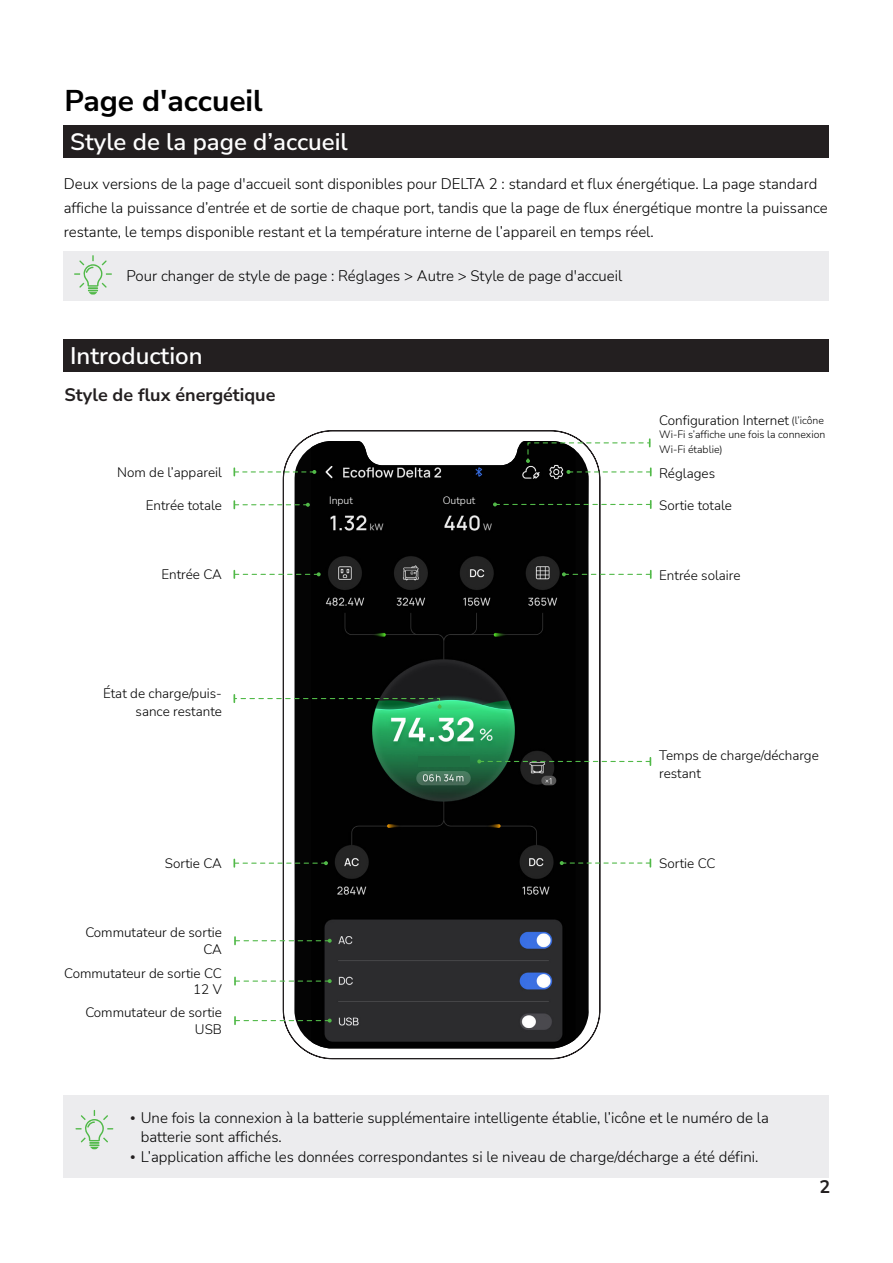
<style>
.page{position:relative;width:893px;height:1263px;background:#fff}
.page>*{position:absolute;margin:0;border:0;box-sizing:border-box;transform-origin:0 0}
.t1{font:700 30px "Nunito Sans";color:#000}
.t2{font:600 24px "Nunito Sans";color:#fff}
.t3{font:700 18px "Nunito Sans";color:#231f20}
.t4{font:300 15px/24px "Nunito Sans";color:#000}
.t5{font:300 13.5px/16.5px "Nunito Sans";color:#000;text-align:right}
.t6{font:300 10.5px/15px "Nunito Sans";color:#000}
.t7{font:300 10.5px "Nunito Sans";color:#fff}
.s1{font-size:10.5px}
.s2{font-weight:400;font-size:10.5px;color:#231f20}
</style>
<div class="page">
<div style="left:64px;top:251px;width:765px;height:50px;background:#ececee"></div>
<svg style="left:74px;top:255px;width:38px;height:40px"></svg>
<div style="left:64px;top:1096px;width:765px;height:82px;background:#ececee"></div>
<svg style="left:75px;top:1110px;width:38px;height:39px"></svg>
<div style="left:64px;top:125px;width:765px;height:33px;background:#231f20"></div>
<div style="left:64px;top:340px;width:765px;height:32px;background:#231f20"></div>
<svg style="left:283px;top:430px;width:317px;height:629px"></svg>
<svg style="left:294px;top:441px;width:295px;height:607px;background:#151515"></svg>
<img style="left:311px;top:441px;width:264px;height:607px">
<div style="left:444px;top:467px;width:27px;height:11px;background:#010101"></div>
<div style="left:329px;top:493px;width:60px;height:16px;background:#010101"></div>
<div style="left:443px;top:493px;width:44px;height:16px;background:#010101"></div>
<div style="left:519px;top:790px;width:37px;height:14px;background:#010101"></div>
<svg style="left:562px;top:571px;width:90px;height:7px"></svg>
<svg style="left:493px;top:501px;width:159px;height:7px"></svg>
<svg style="left:526px;top:439px;width:126px;height:37px"></svg>
<svg style="left:233px;top:468px;width:83px;height:8px"></svg>
<svg style="left:233px;top:501px;width:77px;height:7px"></svg>
<svg style="left:233px;top:571px;width:88px;height:7px"></svg>
<svg style="left:233px;top:695px;width:209px;height:14px"></svg>
<svg style="left:233px;top:859px;width:95px;height:8px"></svg>
<svg style="left:234px;top:937px;width:98px;height:7px"></svg>
<svg style="left:234px;top:977px;width:98px;height:8px"></svg>
<svg style="left:234px;top:1017px;width:98px;height:7px"></svg>
<svg style="left:477px;top:758px;width:174px;height:7px"></svg>
<svg style="left:560px;top:859px;width:91px;height:8px"></svg>
<div style="left:418px;top:756px;width:52px;height:10px;background:#1f7143"></div>
<h1 class="t1" style="left:65px;top:79px;width:200px">Page d'accueil</h1>
<h2 class="t2" style="left:70px;top:125px;width:279px">Style de la page d’accueil</h2>
<p class="t4" style="left:64px;top:171px;width:766px">Deux versions de la page d'accueil sont disponibles pour DELTA 2 : standard et flux énergétique. La page standard affiche la puissance d’entrée et de sortie de chaque port, tandis que la page de flux énergétique montre la puissance restante, le temps disponible restant et la température interne de l’appareil en temps réel.</p>
<p class="t4" style="left:127px;top:264px;width:497px">Pour changer de style de page : Réglages &gt; Autre &gt; Style de page d'accueil</p>
<h2 class="t2" style="left:70px;top:339px;width:134px">Introduction</h2>
<p class="t3" style="left:65px;top:382px;width:212px">Style de flux énergétique</p>
<p class="t5" style="left:659px;top:412px;width:166px">Configuration Internet <span class="s1">(l’icône</span></p>
<p class="t6" style="left:659px;top:426px;width:168px">Wi-Fi s’affiche une fois la connexion<br>Wi-Fi établie)</p>
<p class="t5" style="left:117px;top:463px;width:106px">Nom de l’appareil</p>
<p class="t5" style="left:659px;top:464px;width:57px">Réglages</p>
<p class="t5" style="left:659px;top:497px;width:74px">Sortie totale</p>
<p class="t7" style="left:329px;top:493px;width:25px">Input</p>
<p class="t7" style="left:443px;top:493px;width:34px">Output</p>
<p class="t5" style="left:146px;top:497px;width:78px">Entrée totale</p>
<p class="t5" style="left:161px;top:566px;width:62px">Entrée CA</p>
<p class="t5" style="left:103px;top:684px;width:120px;line-height:18px">État de charge/puis&shy;sance restante</p>
<p class="t5" style="left:165px;top:854px;width:59px">Sortie CA</p>
<p class="t5" style="left:85px;top:924px;width:138px">Commutateur de sortie<br>CA</p>
<p class="t5" style="left:64px;top:964px;width:159px">Commutateur de sortie CC<br>12 V</p>
<p class="t5" style="left:85px;top:1004px;width:138px">Commutateur de sortie<br>USB</p>
<p class="t5" style="left:659px;top:566px;width:83px">Entrée solaire</p>
<p class="t5" style="left:659px;top:746px;width:161px;line-height:18px;text-align:left">Temps de charge/décharge restant</p>
<p class="t5" style="left:659px;top:855px;width:58px">Sortie CC</p>
<p class="t4" style="left:141px;top:1107px;width:630px;line-height:19.5px;text-indent:-11px"><span class="s2">•</span> Une fois la connexion à la batterie supplémentaire intelligente établie, l’icône et le numéro de la batterie sont affichés.</p>
<p class="t4" style="left:130px;top:1144px;width:630px"><span class="s2">•</span> L’application affiche les données correspondantes si le niveau de charge/décharge a été défini.</p>
<p class="t3" style="left:820px;top:1174px;width:12px">2</p>
</div>
